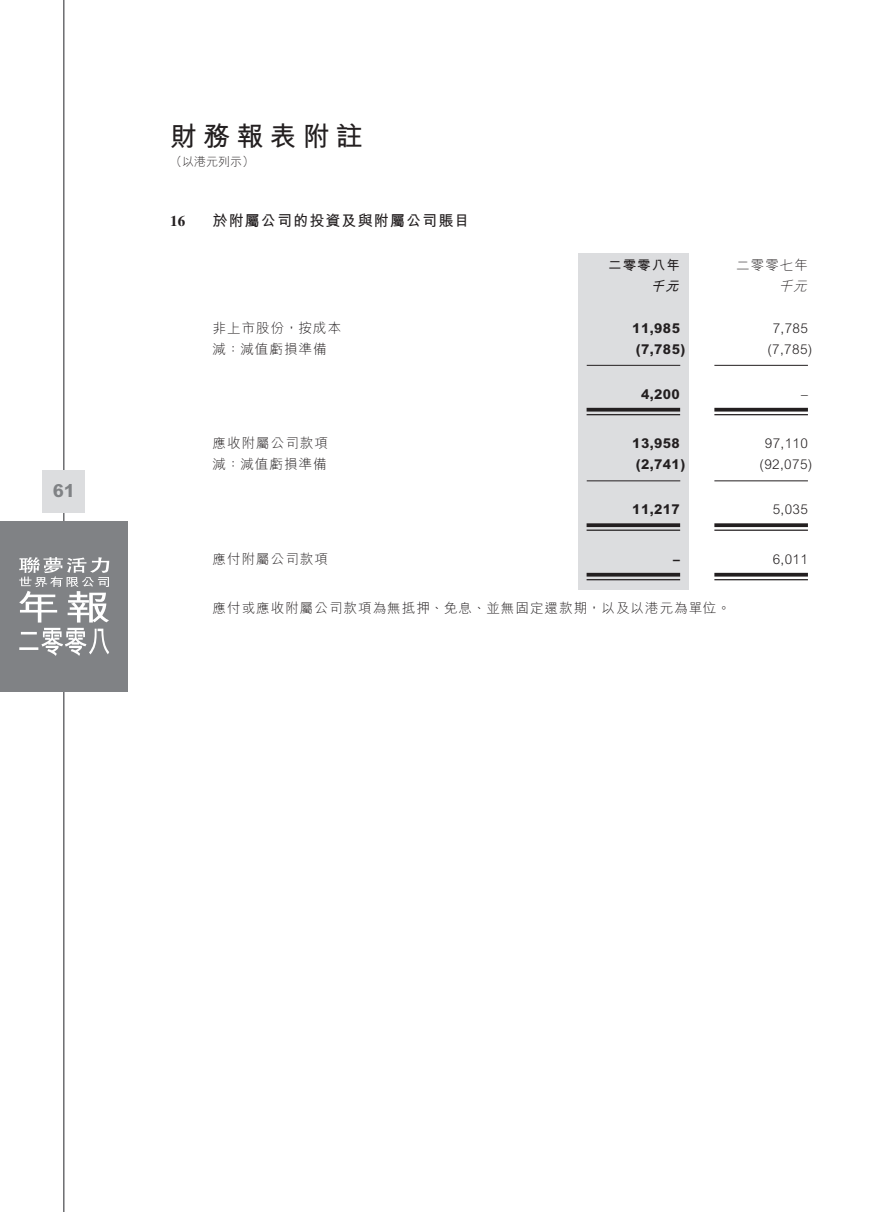
<style>
.page{position:relative;width:893px;height:1212px;background:#fff}
.page>*{position:absolute;margin:0;border:0;box-sizing:border-box;transform-origin:0 0}
.t1{font:27px "M Hei HK Bold B5 pc H";letter-spacing:.23em;color:#231f20}
.t2{font:800 18px "Arial MT Std";color:#808285}
.t3{font:15px "M Hei HK Bold B5 pc H";letter-spacing:.075em;color:#231f20}
.t4{font:700 15px "Times LT Std";color:#231f20}
.t5{font:13.5px "M Hei HK Light B5 pc H";letter-spacing:.08em;color:#231f20}
.t6{font:800 13.5px "Arial MT Std";letter-spacing:.03em;color:#231f20}
.t7{font:300 13.5px "Arial MT Std";letter-spacing:.03em;color:#231f20}
.t8{font:13.5px "M Hei HK Bold B5 pc H";letter-spacing:.08em;color:#231f20}
.t9{font:italic 13.5px "M Hei HK Bold B5 pc H";color:#231f20}
.t10{font:italic 13.5px "M Hei HK Light B5 pc H";color:#231f20}
.t11{font:12px "M Hei HK Light B5 pc H";color:#231f20}
</style>
<div class="page">
<hr style="left:63px;top:0;width:2px;height:1212px;background:#6c6d70">
<div style="left:43px;top:470px;width:42px;height:42px;background:#dcdddf"></div>
<div style="left:0;top:521px;width:128px;height:170px;background:#808285"></div>
<hr style="left:19px;top:647px;width:19px;height:3px;background:#fff">
<svg style="left:21px;top:628px;width:88px;height:28px"></svg>
<svg style="left:19px;top:557px;width:90px;height:65px"></svg>
<div style="left:578px;top:253px;width:111px;height:336px;background:#dcdddf"></div>
<hr style="left:587px;top:365px;width:93px;height:1px;background:#231f20">
<hr style="left:714px;top:365px;width:94px;height:1px;background:#231f20">
<hr style="left:587px;top:408px;width:93px;height:3px;background:#231f20">
<hr style="left:587px;top:414px;width:93px;height:1px;background:#231f20">
<hr style="left:714px;top:408px;width:94px;height:3px;background:#231f20">
<hr style="left:714px;top:414px;width:94px;height:1px;background:#231f20">
<hr style="left:587px;top:480px;width:93px;height:1px;background:#231f20">
<hr style="left:714px;top:480px;width:94px;height:1px;background:#231f20">
<svg style="left:587px;top:523px;width:93px;height:4px"></svg>
<hr style="left:587px;top:529px;width:93px;height:2px;background:#231f20">
<svg style="left:714px;top:523px;width:94px;height:4px"></svg>
<hr style="left:714px;top:529px;width:94px;height:2px;background:#231f20">
<hr style="left:587px;top:573px;width:93px;height:3px;background:#231f20">
<hr style="left:587px;top:579px;width:93px;height:1px;background:#231f20">
<hr style="left:714px;top:573px;width:94px;height:3px;background:#231f20">
<hr style="left:714px;top:579px;width:94px;height:1px;background:#231f20">
<h2 class="t2" style="left:53px;top:484px;width:24px">61</h2>
<h1 class="t1" style="left:170px;top:126px;width:194px">財務報表附註</h1>
<p class="t11" style="left:170px;top:157px;width:85px">（以港元列示）</p>
<p class="t4" style="left:170px;top:212px;width:17px">16</p>
<p class="t3" style="left:213px;top:215px;width:258px">於附屬公司的投資及與附屬公司賬目</p>
<p class="t8" style="left:608px;top:260px;width:73px">二零零八年</p>
<p class="t5" style="left:736px;top:260px;width:73px">二零零七年</p>
<p class="t9" style="left:650px;top:281px;width:33px">千元</p>
<p class="t10" style="left:778px;top:281px;width:33px">千元</p>
<p class="t5" style="left:213px;top:323px;width:130px">非上市股份，按成本</p>
<p class="t6" style="left:632px;top:323px;width:49px">11,985</p>
<p class="t7" style="left:773px;top:323px;width:37px">7,785</p>
<p class="t5" style="left:213px;top:344px;width:116px">減：減值虧損準備</p>
<p class="t6" style="left:636px;top:344px;width:51px">(7,785)</p>
<p class="t7" style="left:767px;top:344px;width:47px">(7,785)</p>
<p class="t6" style="left:641px;top:389px;width:40px">4,200</p>
<p class="t7" style="left:801px;top:389px;width:8px">–</p>
<p class="t5" style="left:213px;top:438px;width:117px">應收附屬公司款項</p>
<p class="t6" style="left:632px;top:439px;width:49px">13,958</p>
<p class="t7" style="left:765px;top:439px;width:45px">97,110</p>
<p class="t5" style="left:213px;top:459px;width:116px">減：減值虧損準備</p>
<p class="t6" style="left:636px;top:460px;width:51px">(2,741)</p>
<p class="t7" style="left:759px;top:460px;width:54px">(92,075)</p>
<p class="t6" style="left:632px;top:505px;width:49px">11,217</p>
<p class="t7" style="left:773px;top:505px;width:37px">5,035</p>
<p class="t5" style="left:213px;top:554px;width:117px">應付附屬公司款項</p>
<p class="t6" style="left:673px;top:554px;width:8px">–</p>
<p class="t7" style="left:773px;top:554px;width:37px">6,011</p>
<p class="t5" style="left:213px;top:603px;width:520px">應付或應收附屬公司款項為無抵押、免息、並無固定還款期，以及以港元為單位。</p>
</div>
